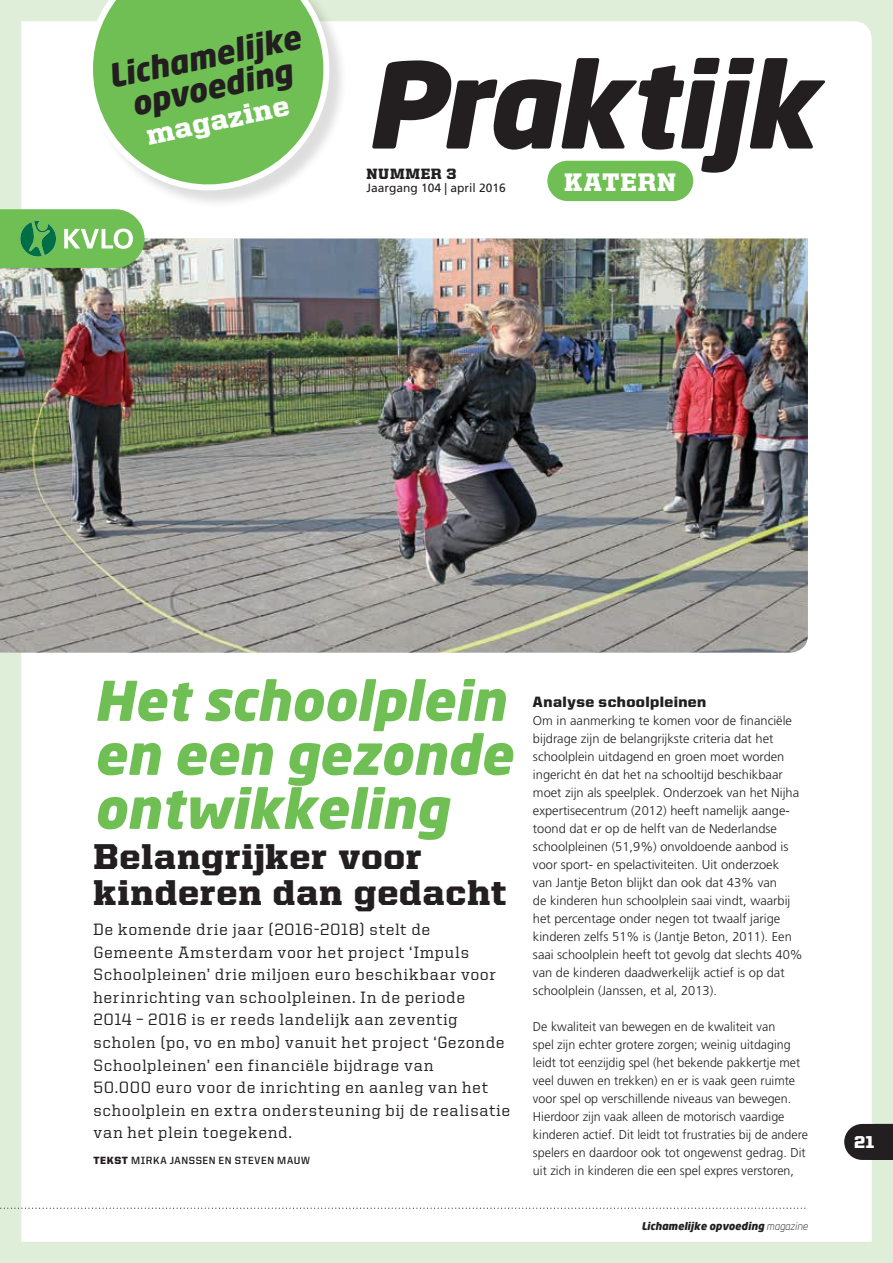
<style>
.page{position:relative;width:893px;height:1263px;background:#dfeed8}
.page>*{position:absolute;margin:0;border:0;box-sizing:border-box;transform-origin:0 0}
.t1{font:italic 900 117px "Neo Sans";letter-spacing:-.02em;color:#231f20}
.t2{font:italic 900 54px/54px "Neo Sans";color:#6fbf54}
.t3{font:900 36px/36px "United Serif Reg";letter-spacing:.025em;color:#231f20}
.t4{font:italic 900 31.5px/31.5px "Neo Sans";color:#231f20;text-align:center}
.t5{font:900 28.5px "United Serif Reg";color:#fff}
.t6{font:900 25.5px "United Serif Reg";letter-spacing:.035em;color:#fff}
.t7{font:900 17.25px "United Sans Reg";color:#fff}
.t8{font:500 16.5px/22.5px "United Serif Reg";letter-spacing:.045em;color:#231f20}
.t9{font:900 15px "United Sans Reg";letter-spacing:.025em;color:#231f20}
.t10{font:900 15px "United Serif Reg";letter-spacing:.045em;color:#231f20}
.t11{font:300 12.75px/18px "Frutiger LT Std";color:#231f20}
.t12{font:12px "Frutiger LT Std";color:#231f20}
.t13{font:700 10.5px "United Sans Reg";letter-spacing:.055em;color:#231f20}
.t14{font:italic 900 10.5px "Neo Sans";color:#231f20}
.s1{font-weight:900}
.s2{font-weight:300}
</style>
<div class="page">
<div style="left:21px;top:21px;width:851px;height:1221px;background:#fff"></div>
<img style="left:0;top:239px;width:808px;height:414px">
<div style="left:547px;top:161px;width:146px;height:40px;background:#6fbf54;border-radius:20px"></div>
<div style="left:89px;top:0;width:259px;height:209px;background:#231f20;opacity:.15"></div>
<svg style="left:79px;top:0;width:258px;height:198px;background:#97cf84"></svg>
<svg style="left:0;top:209px;width:145px;height:59px;background:#76be66"></svg>
<svg style="left:844px;top:1124px;width:49px;height:36px;background:#353132"></svg>
<svg style="left:0;top:1207px;width:808px;height:2px;background:#e0dfdf"></svg>
<h3 class="t4" style="left:105px;top:61px;width:197px;rotate:-12deg">Lichamelijke opvoeding</h3>
<h3 class="t5" style="left:144px;top:120px;width:146px;rotate:-12deg">magazine</h3>
<h1 class="t1" style="left:364px;top:29px;width:454px">Praktijk</h1>
<h3 class="t6" style="left:564px;top:168px;width:114px">KATERN</h3>
<p class="t10" style="left:366px;top:165px;width:92px">NUMMER 3</p>
<p class="t12" style="left:366px;top:181px;width:141px">Jaargang 104 | april 2016</p>
<h2 class="t2" style="left:94px;top:672px;width:420px">Het schoolplein en een gezonde ontwikkeling</h2>
<h3 class="t3" style="left:94px;top:838px;width:414px">Belangrijker voor kinderen dan gedacht</h3>
<p class="t8" style="left:94px;top:918px;width:418px">De komende drie jaar (2016-2018) stelt de Gemeente Amsterdam voor het project ‘Impuls Schoolpleinen’ drie miljoen euro beschikbaar voor herinrichting van schoolpleinen. In de periode<br>2014 – 2016 is er reeds landelijk aan zeventig scholen (po, vo en mbo) vanuit het project ‘Gezonde Schoolpleinen’ een financiële bijdrage van<br>50.000 euro voor de inrichting en aanleg van het schoolplein en extra ondersteuning bij de realisatie van het plein toegekend.</p>
<p class="t13" style="left:94px;top:1154px;width:218px"><span class="s1">TEKST</span> MIRKA JANSSEN EN STEVEN MAUW</p>
<p class="t9" style="left:533px;top:693px;width:175px">Analyse schoolpleinen</p>
<p class="t11" style="left:533px;top:711px;width:271px">Om in aanmerking te komen voor de financiële bijdrage zijn de belangrijkste criteria dat het schoolplein uitdagend en groen moet worden ingericht én dat het na schooltijd beschikbaar moet zijn als speelplek. Onderzoek van het Nijha expertisecentrum (2012) heeft namelijk aange&shy;toond dat er op de helft van de Nederlandse schoolpleinen (51,9%) onvoldoende aanbod is voor sport- en spelactiviteiten. Uit onderzoek<br>van Jantje Beton blijkt dan ook dat 43% van<br>de kinderen hun schoolplein saai vindt, waarbij het percentage onder negen tot twaalf jarige kinderen zelfs 51% is (Jantje Beton, 2011). Een saai schoolplein heeft tot gevolg dat slechts 40% van de kinderen daadwerkelijk actief is op dat schoolplein (Janssen, et al, 2013).</p>
<p class="t11" style="left:533px;top:1017px;width:276px">De kwaliteit van bewegen en de kwaliteit van<br>spel zijn echter grotere zorgen; weinig uitdaging leidt tot eenzijdig spel (het bekende pakkertje met veel duwen en trekken) en er is vaak geen ruimte voor spel op verschillende niveaus van bewegen.<br>Hierdoor zijn vaak alleen de motorisch vaardige kinderen actief. Dit leidt tot frustraties bij de andere spelers en daardoor ook tot ongewenst gedrag. Dit uit zich in kinderen die een spel expres verstoren,</p>
<p class="t14" style="left:641px;top:1219px;width:168px">Lichamelijke opvoeding <span class="s2">magazine</span></p>
<h3 class="t7" style="left:854px;top:1133px;width:22px">21</h3>
</div>
